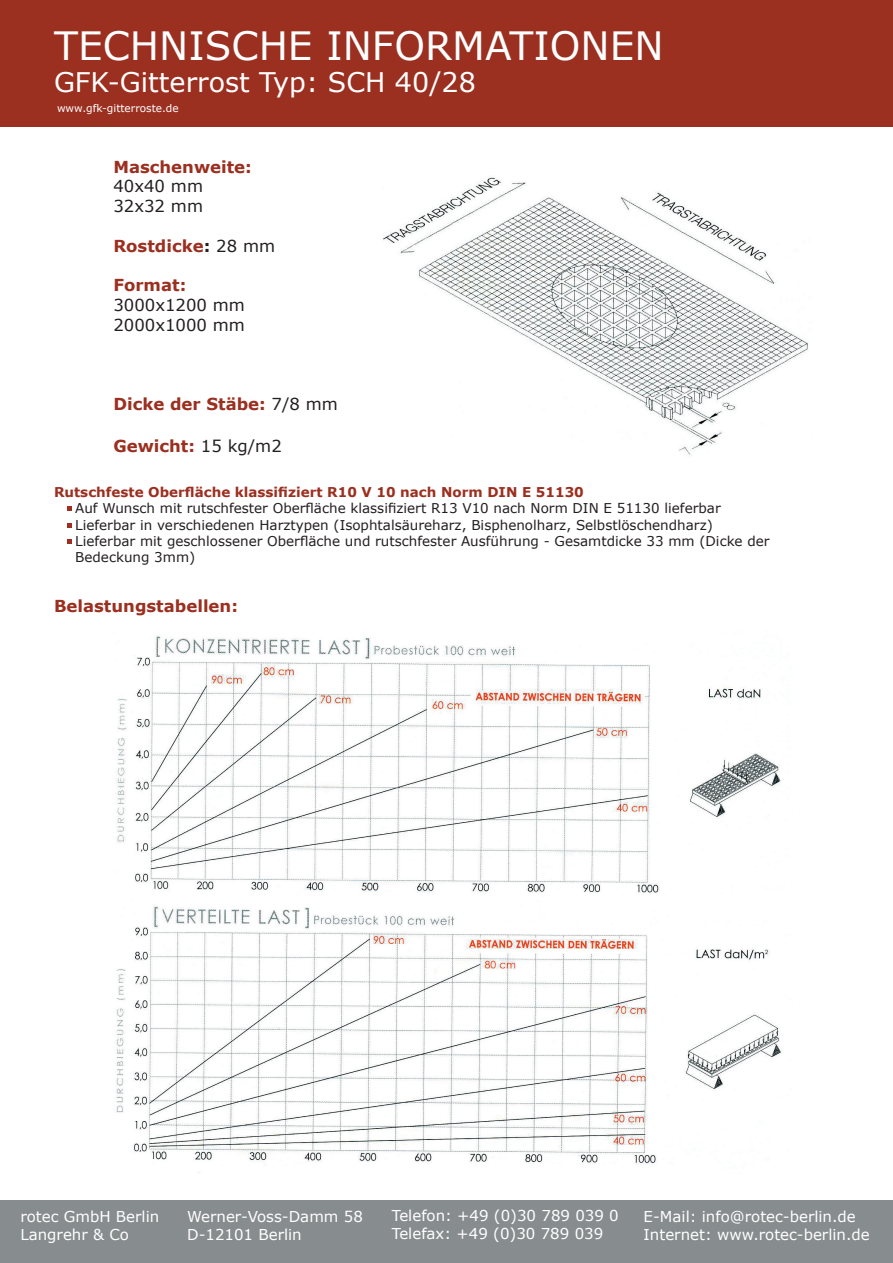
<style>
.page{position:relative;width:893px;height:1263px;background:#fff}
.page>*{position:absolute;margin:0;border:0;box-sizing:border-box;transform-origin:0 0}
.t1{font:39px "Verdana";color:#fff}
.t2{font:27px "Verdana";color:#fff}
.t3{font:700 16.5px "Verdana";color:#9b2f20}
.t4{font:16.5px/19.8px "Verdana";color:#231f20}
.t5{font:15px/18px "Verdana";color:#fff}
.t6{font:13.5px/16.2px "Verdana";color:#231f20}
.t7{font:10.5px "Verdana";color:#fff}
.s1{font-weight:700;color:#9b2f20}
.s2{color:#231f20}
.s3{font-weight:400;color:#231f20}
</style>
<div class="page">
<img style="left:116px;top:635px;width:666px;height:538px">
<div style="left:0;top:0;width:893px;height:127px;background:#9b2f20"></div>
<div style="left:0;top:1200px;width:893px;height:63px;background:#878c8f"></div>
<img style="left:383px;top:177px;width:425px;height:279px">
<svg style="left:67px;top:507px;width:4px;height:4px"></svg>
<svg style="left:67px;top:523px;width:4px;height:4px"></svg>
<svg style="left:68px;top:539px;width:4px;height:4px"></svg>
<p class="t1" style="left:54px;top:21px;width:611px">TECHNISCHE INFORMATIONEN</p>
<p class="t2" style="left:54px;top:65px;width:423px">GFK-Gitterrost Typ: SCH 40/28</p>
<p class="t7" style="left:57px;top:102px;width:123px">www.gfk-gitterroste.de</p>
<p class="t4" style="left:113px;top:157px;width:140px"><span class="s1">Maschenweite:<br></span>40x40 mm<br>32x32 mm</p>
<p class="t3" style="left:113px;top:235px;width:163px">Rostdicke<span class="s2">:</span> <span class="s3">28 mm</span></p>
<p class="t4" style="left:113px;top:276px;width:133px"><span class="s1">Format:<br></span>3000x1200 mm<br>2000x1000 mm</p>
<p class="t3" style="left:113px;top:394px;width:226px">Dicke der Stäbe: <span class="s3">7/8 mm</span></p>
<p class="t3" style="left:113px;top:435px;width:170px">Gewicht: <span class="s3">15 kg/m2</span></p>
<p class="t6" style="left:75px;top:484px;width:696px;text-indent:-21px"><span class="s1">Rutschfeste Oberfläche klassifiziert R10 V 10 nach Norm DIN E 51130<br></span>Auf Wunsch mit rutschfester Oberfläche klassifiziert R13 V10 nach Norm DIN E 51130 lieferbar Lieferbar in verschiedenen Harztypen (Isophtalsäureharz, Bisphenolharz, Selbstlöschendharz)<br>Lieferbar mit geschlossener Oberfläche und rutschfester Ausführung - Gesamtdicke 33 mm (Dicke der Bedeckung 3mm)</p>
<p class="t3" style="left:54px;top:596px;width:185px">Belastungstabellen:</p>
<p class="t5" style="left:20px;top:1207px;width:140px">rotec GmbH Berlin<br>Langrehr &amp; Co</p>
<p class="t5" style="left:187px;top:1207px;width:177px">Werner-Voss-Damm 58<br>D-12101 Berlin</p>
<p class="t5" style="left:392px;top:1207px;width:229px">Telefon: +49 (0)30 789 039 0<br>Telefax: +49 (0)30 789 039</p>
<p class="t5" style="left:644px;top:1207px;width:228px">E-Mail: info@rotec-berlin.de<br>Internet: www.rotec-berlin.de</p>
</div>
